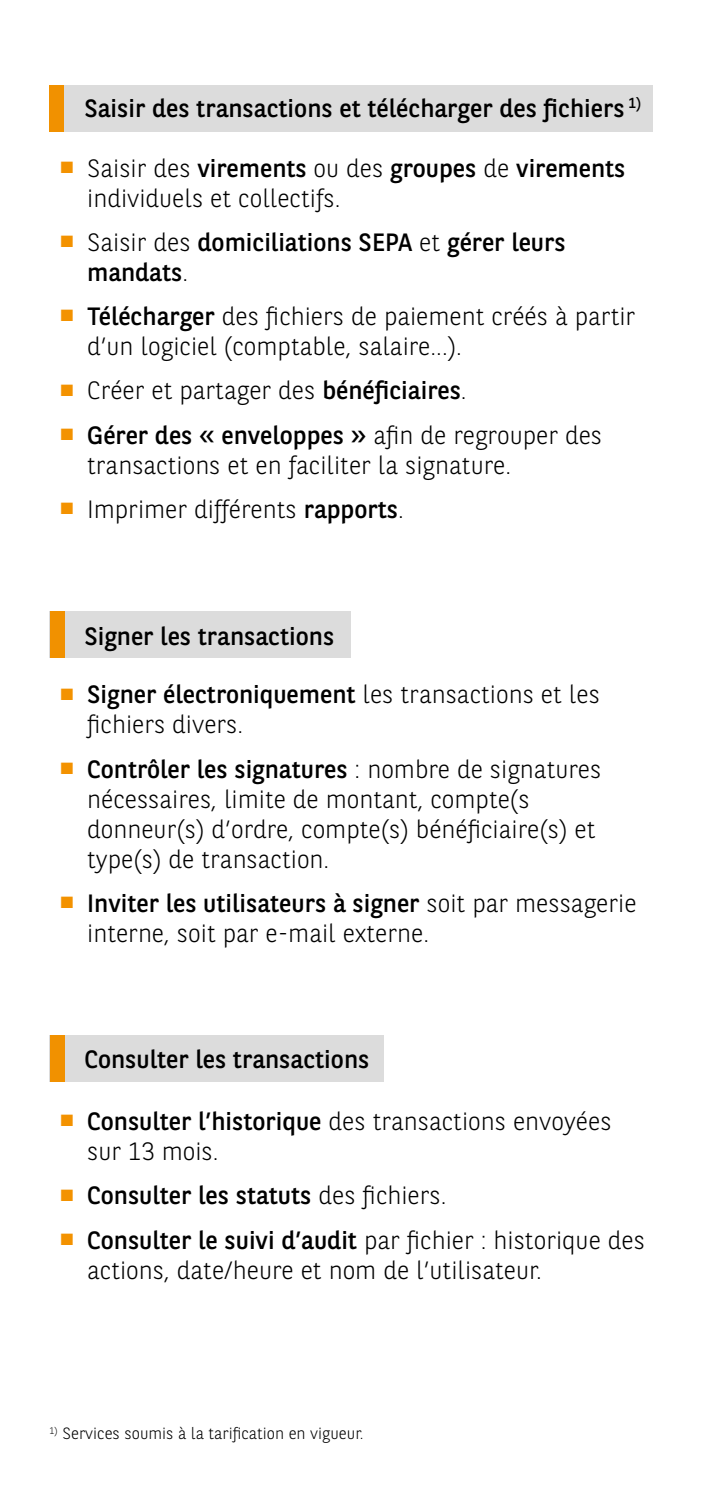
<style>
.page{position:relative;width:702px;height:1489px;background:#fff}
.page>*{position:absolute;margin:0;border:0;box-sizing:border-box;transform-origin:0 0}
.t1{font:300 25px/30px "BNPP Sans";color:#000}
.t2{font:25px/30px "BNPP Sans";color:#000}
.t3{font:300 16.25px "BNPP Sans";color:#000}
.s1{font-family:"Times New Roman";font-weight:400;color:#f39200}
.s2{font-weight:400}
.s3{font-family:"Times New Roman";color:#f39200}
.s4{font-weight:300}
</style>
<div class="page">
<div style="left:49px;top:85px;width:603px;height:46px;background:#dcdcdc"></div>
<div style="left:49px;top:85px;width:15px;height:46px;background:#f19100"></div>
<div style="left:50px;top:1035px;width:334px;height:46px;background:#dcdcdc"></div>
<div style="left:50px;top:611px;width:301px;height:46px;background:#dcdcdc"></div>
<div style="left:50px;top:1035px;width:14px;height:46px;background:#f19100"></div>
<div style="left:50px;top:611px;width:14px;height:46px;background:#f19100"></div>
<p class="t2" style="left:84px;top:92px;width:558px">Saisir des transactions et télécharger des fichiers <sup>1)</sup></p>
<p class="t1" style="left:87px;top:152px;width:539px;text-indent:-28px"><span class="s1">■</span> Saisir des <span class="s2">virements</span> ou des <span class="s2">groupes</span> de <span class="s2">virements </span>individuels et collectifs.</p>
<p class="t2" style="left:87px;top:226px;width:480px;text-indent:-28px"><span class="s3">■</span> <span class="s4">Saisir des</span> domiciliations SEPA <span class="s4">et</span> gérer leurs mandats<span class="s4">.</span></p>
<p class="t1" style="left:87px;top:300px;width:549px;text-indent:-28px"><span class="s1">■</span> <span class="s2">Télécharger</span> des fichiers de paiement créés à partir d’un logiciel (comptable, salaire...).</p>
<p class="t1" style="left:60px;top:374px;width:408px"><span class="s1">■</span> Créer et partager des <span class="s2">bénéficiaires</span>.</p>
<p class="t1" style="left:87px;top:419px;width:516px;text-indent:-28px"><span class="s1">■</span> <span class="s2">Gérer des « enveloppes »</span> afin de regrouper des transactions et en faciliter la signature.</p>
<p class="t1" style="left:60px;top:493px;width:346px"><span class="s1">■</span> Imprimer différents <span class="s2">rapports</span>.</p>
<p class="t2" style="left:84px;top:620px;width:251px">Signer les transactions</p>
<p class="t1" style="left:87px;top:678px;width:514px;text-indent:-28px"><span class="s1">■</span> <span class="s2">Signer électroniquement</span> les transactions et les fichiers divers.</p>
<p class="t1" style="left:87px;top:752px;width:515px;text-indent:-28px"><span class="s1">■</span> <span class="s2">Contrôler les signatures</span> : nombre de signatures nécessaires, limite de montant, compte(s donneur(s) d’ordre, compte(s) bénéficiaire(s) et type(s) de transaction.</p>
<p class="t1" style="left:87px;top:886px;width:551px;text-indent:-28px"><span class="s1">■</span> <span class="s2">Inviter les utilisateurs à signer</span> soit par messagerie interne, soit par e-mail externe.</p>
<p class="t2" style="left:84px;top:1043px;width:286px">Consulter les transactions</p>
<p class="t1" style="left:87px;top:1105px;width:526px;text-indent:-28px"><span class="s1">■</span> <span class="s2">Consulter l’historique</span> des transactions envoyées sur 13 mois.</p>
<p class="t2" style="left:60px;top:1179px;width:388px"><sup>■</sup> Consulter les statuts <span class="s4">des fichiers.</span></p>
<p class="t1" style="left:87px;top:1223px;width:559px;text-indent:-28px"><sup>■</sup> <span class="s2">Consulter le suivi d’audit</span> par fichier : historique des actions, date/heure et nom de l’utilisateur.</p>
<p class="t3" style="left:50px;top:1422px;width:315px"><sup>1)</sup> Services soumis à la tarification en vigueur.</p>
</div>
